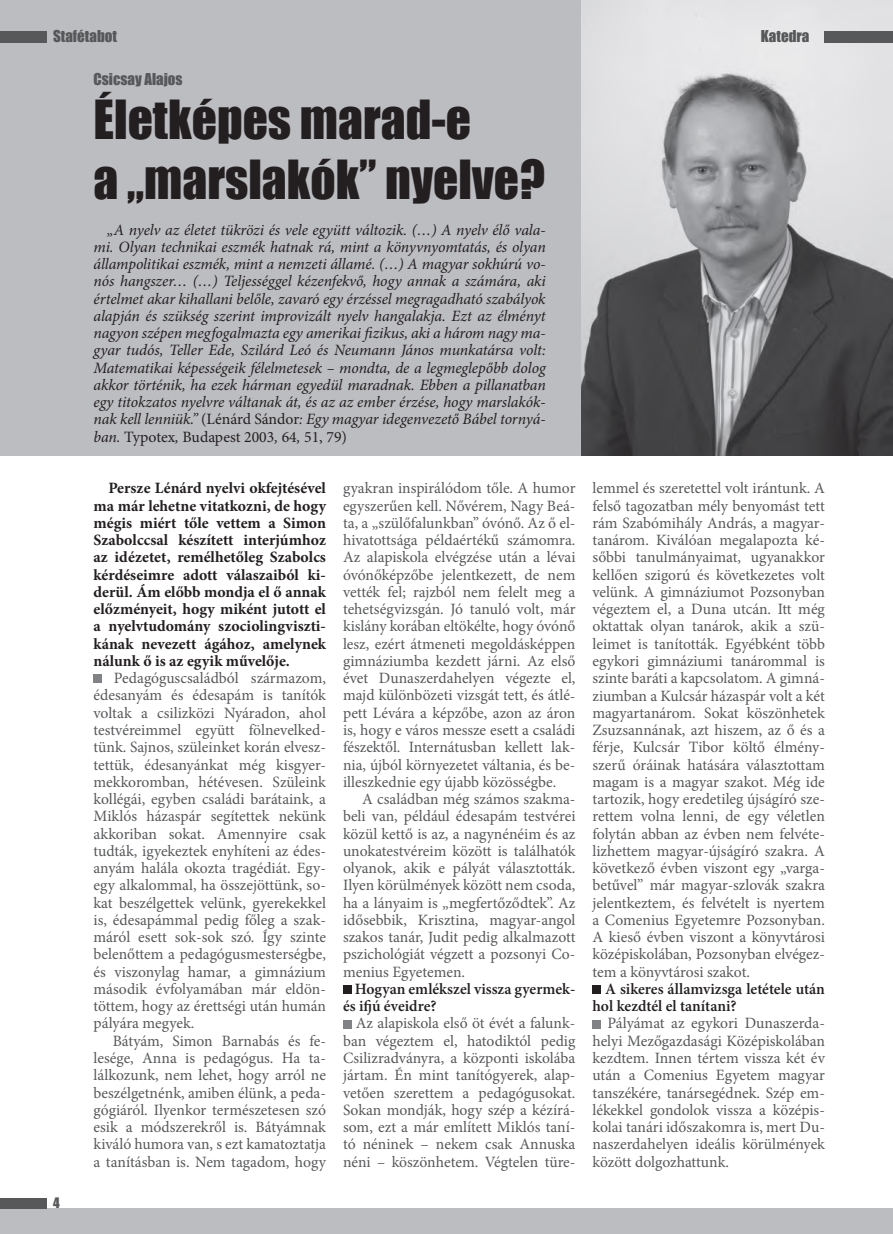
<style>
.page{position:relative;width:893px;height:1234px;background:#fff}
.page>*{position:absolute;margin:0;border:0;box-sizing:border-box;transform-origin:0 0}
.t1{font:49.5px/59.4px "Impact";color:#231f20}
.t2{font:15.75px/17.2px "Minion Pro";color:#57585a;text-align:justify}
.t3{font:italic 15.75px/17.2px "Minion Pro";letter-spacing:-.005em;color:#231f20;text-align:justify}
.t4{font:700 15.75px/17.2px "Minion Pro";color:#231f20;text-align:justify}
.t5{font:600 15.75px/17.2px "Minion Pro";color:#231f20}
.t6{font:15px "Impact";color:#57585a}
.t7{font:13.35px "Impact";color:#57585a}
.s1{font-style:normal}
</style>
<div class="page">
<div style="left:0;top:0;width:610px;height:455px;background:#bcbdc0"></div>
<div style="left:0;top:1208px;width:893px;height:25px;background:#bcbdc0"></div>
<img style="left:582px;top:0;width:311px;height:455px">
<div style="left:825px;top:31px;width:68px;height:12px;background:#57585a"></div>
<div style="left:0;top:31px;width:46px;height:12px;background:#57585a"></div>
<div style="left:0;top:1197px;width:46px;height:11px;background:#57585a"></div>
<div style="left:94px;top:674px;width:8px;height:8px;background:#808285"></div>
<div style="left:343px;top:985px;width:8px;height:8px;background:#231f20"></div>
<div style="left:343px;top:1019px;width:8px;height:9px;background:#808285"></div>
<div style="left:592px;top:985px;width:9px;height:8px;background:#231f20"></div>
<div style="left:592px;top:1019px;width:9px;height:9px;background:#808285"></div>
<p class="t6" style="left:53px;top:25px;width:66px">Stafétabot</p>
<p class="t6" style="left:94px;top:68px;width:91px">Csicsay Alajos</p>
<h1 class="t1" style="left:94px;top:89px;width:453px">Életképes marad-e<br>a „marslakók” nyelve?</h1>
<p class="t3" style="left:94px;top:221px;width:454px;text-indent:13px">„A nyelv az életet tükrözi és vele együtt változik. (…) A nyelv élő vala&shy;mi. Olyan technikai eszmék hatnak rá, mint a könyvnyomtatás, és olyan állampolitikai eszmék, mint a nemzeti államé. (…) A magyar sokhúrú vo&shy;nós hangszer… (…) Teljességgel kézenfekvő, hogy annak a számára, aki értelmet akar kihallani belőle, zavaró egy érzéssel megragadható szabályok alapján és szükség szerint improvizált nyelv hangalakja. Ezt az élményt nagyon szépen megfogalmazta egy amerikai fizikus, aki a három nagy ma&shy;gyar tudós, Teller Ede, Szilárd Leó és Neumann János munkatársa volt:<br>Matematikai képességeik félelmetesek – mondta, de a legmeglepőbb dolog akkor történik, ha ezek hárman egyedül maradnak. Ebben a pillanatban egy titokzatos nyelvre váltanak át, és az az ember érzése, hogy marslakók&shy;nak kell lenniük.” <span class="s1">(Lénárd Sándor</span>: Egy magyar idegenvezető Bábel tornyá&shy;ban. <span class="s1">Typotex</span>, <span class="s1">Budapest 2003</span>, <span class="s1">64</span>, <span class="s1">51, 79)</span></p>
<p class="t7" style="left:53px;top:1192px;width:8px">4</p>
<p class="t4" style="left:94px;top:479px;width:234px;text-indent:15px">Persze Lénárd nyelvi okfejtésével ma már lehetne vitatkozni, de hogy mégis miért tőle vettem a Simon Szabolccsal készített interjúmhoz az idézetet, remélhetőleg Szabolcs kérdéseimre adott válaszaiból ki&shy;derül. Ám előbb mondja el ő annak előzményeit, hogy miként jutott el a nyelvtudomány szociolingviszti&shy;kának nevezett ágához, amelynek nálunk ő is az egyik művelője.</p>
<p class="t2" style="left:94px;top:669px;width:234px;text-indent:20px">Pedagóguscsaládból származom, édesanyám és édesapám is tanítók voltak a csilizközi Nyáradon, ahol testvéreimmel együtt fölnevelked&shy;tünk. Sajnos, szüleinket korán elvesz&shy;tettük, édesanyánkat még kisgyer&shy;mekkoromban, hétévesen. Szüleink kollégái, egyben családi barátaink, a Miklós házaspár segítettek nekünk akkoriban sokat. Amennyire csak tudták, igyekeztek enyhíteni az édes&shy;anyám halála okozta tragédiát. Egy&shy;egy alkalommal, ha összejöttünk, so&shy;kat beszélgettek velünk, gyerekekkel is, édesapámmal pedig főleg a szak&shy;máról esett sok-sok szó. Így szinte belenőttem a pedagógusmesterségbe, és viszonylag hamar, a gimnázium második évfolyamában már eldön&shy;töttem, hogy az érettségi után humán pályára megyek.</p>
<p class="t2" style="left:94px;top:1031px;width:234px;text-indent:19px">Bátyám, Simon Barnabás és fe&shy;lesége, Anna is pedagógus. Ha ta&shy;lálkozunk, nem lehet, hogy arról ne beszélgetnénk, amiben élünk, a peda&shy;gógiáról. Ilyenkor természetesen szó esik a módszerekről is. Bátyámnak kiváló humora van, s ezt kamatoztatja a tanításban is. Nem tagadom, hogy</p>
<p class="t2" style="left:343px;top:479px;width:234px">gyakran inspirálódom tőle. A humor egyszerűen kell. Nővérem, Nagy Beá&shy;ta, a „szülőfalunkban” óvónő. Az ő el&shy;hivatottsága példaértékű számomra.<br>Az alapiskola elvégzése után a lévai óvónőképzőbe jelentkezett, de nem vették fel; rajzból nem felelt meg a tehetségvizsgán. Jó tanuló volt, már kislány korában eltökélte, hogy óvónő lesz, ezért átmeneti megoldásképpen gimnáziumba kezdett járni. Az első évet Dunaszerdahelyen végezte el, majd különbözeti vizsgát tett, és átlé&shy;pett Lévára a képzőbe, azon az áron is, hogy e város messze esett a családi fészektől. Internátusban kellett lak&shy;nia, újból környezetet váltania, és be&shy;illeszkednie egy újabb közösségbe.</p>
<p class="t2" style="left:343px;top:790px;width:234px;text-indent:19px">A családban még számos szakma&shy;beli van, például édesapám testvérei közül kettő is az, a nagynénéim és az unokatestvéreim között is találhatók olyanok, akik e pályát választották.<br>Ilyen körülmények között nem csoda, ha a lányaim is „megfertőződtek”. Az idősebbik, Krisztina, magyar-angol szakos tanár, Judit pedig alkalmazott pszichológiát végzett a pozsonyi Co&shy;menius Egyetemen.</p>
<p class="t5" style="left:343px;top:979px;width:234px;text-indent:12px">Hogyan emlékszel vissza gyermek&shy;és ifjú éveidre?</p>
<p class="t2" style="left:343px;top:1014px;width:234px;text-indent:13px">Az alapiskola első öt évét a falunk&shy;ban végeztem el, hatodiktól pedig Csilizradványra, a központi iskolába jártam. Én mint tanítógyerek, alap&shy;vetően szerettem a pedagógusokat.<br>Sokan mondják, hogy szép a kézírá&shy;som, ezt a már említett Miklós taní&shy;tó néninek – nekem csak Annuska néni – köszönhetem. Végtelen türe-</p>
<p class="t6" style="left:761px;top:25px;width:50px">Katedra</p>
<p class="t2" style="left:592px;top:479px;width:234px">lemmel és szeretettel volt irántunk. A felső tagozatban mély benyomást tett rám Szabómihály András, a magyar&shy;tanárom. Kiválóan megalapozta ké&shy;sőbbi tanulmányaimat, ugyanakkor kellően szigorú és következetes volt velünk. A gimnáziumot Pozsonyban végeztem el, a Duna utcán. Itt még oktattak olyan tanárok, akik a szü&shy;leimet is tanították. Egyébként több egykori gimnáziumi tanárommal is szinte baráti a kapcsolatom. A gimná&shy;ziumban a Kulcsár házaspár volt a két magyartanárom. Sokat köszönhetek Zsuzsannának, azt hiszem, az ő és a férje, Kulcsár Tibor költő élmény&shy;szerű óráinak hatására választottam magam is a magyar szakot. Még ide tartozik, hogy eredetileg újságíró sze&shy;rettem volna lenni, de egy véletlen folytán abban az évben nem felvéte&shy;lizhettem magyar-újságíró szakra. A következő évben viszont egy „varga&shy;betűvel” már magyar-szlovák szakra jelentkeztem, és felvételt is nyertem a Comenius Egyetemre Pozsonyban.<br>A kieső évben viszont a könyvtárosi középiskolában, Pozsonyban elvégez&shy;tem a könyvtárosi szakot.</p>
<p class="t5" style="left:592px;top:979px;width:234px;text-indent:13px">A sikeres államvizsga letétele után hol kezdtél el tanítani?</p>
<p class="t2" style="left:592px;top:1014px;width:234px;text-indent:15px">Pályámat az egykori Dunaszerda&shy;helyi Mezőgazdasági Középiskolában kezdtem. Innen tértem vissza két év után a Comenius Egyetem magyar tanszékére, tanársegédnek. Szép em&shy;lékekkel gondolok vissza a középis&shy;kolai tanári időszakomra is, mert Du&shy;naszerdahelyen ideális körülmények között dolgozhattunk.</p>
</div>
